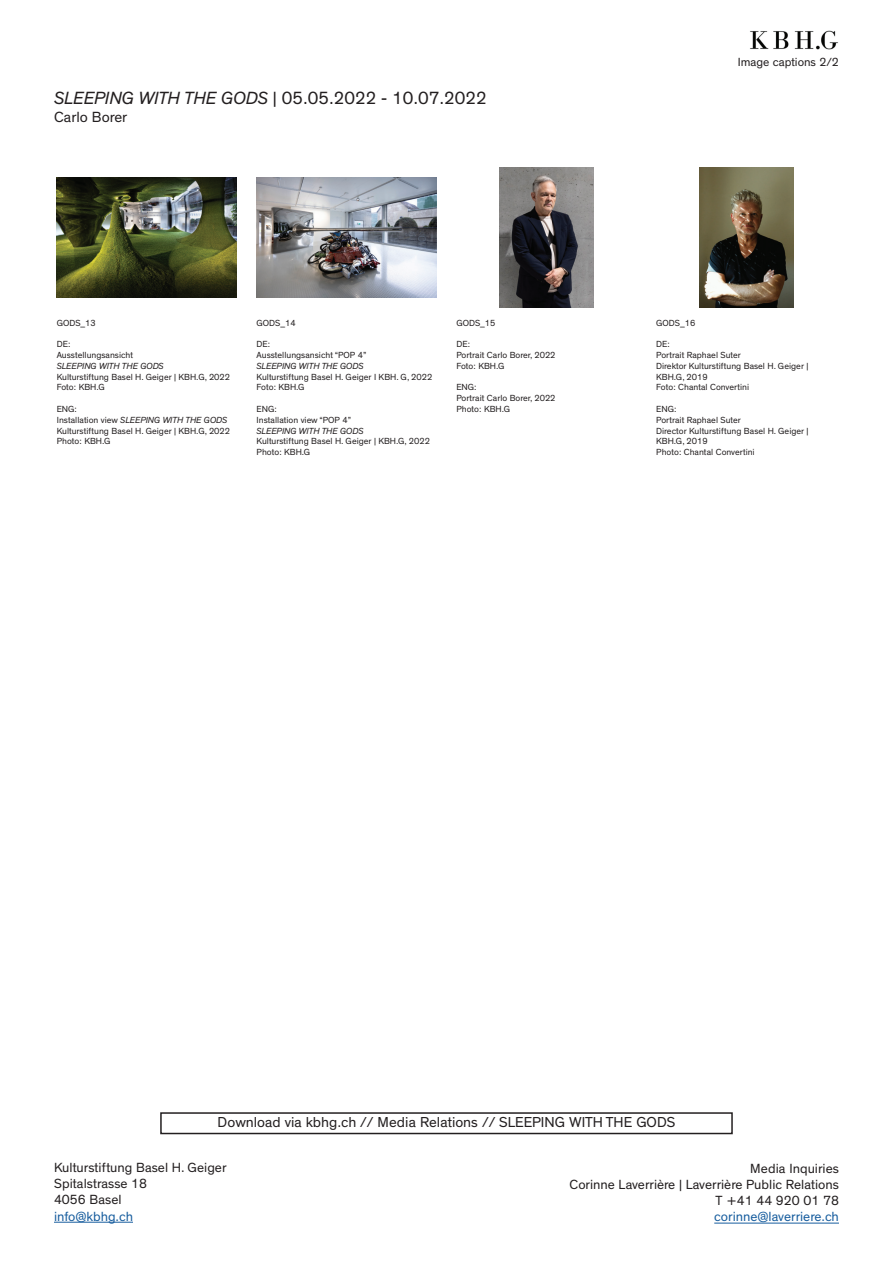
<style>
.page{position:relative;width:893px;height:1263px;background:#fff}
.page>*{position:absolute;margin:0;border:0;box-sizing:border-box;transform-origin:0 0}
.t1{font:18px "Theinhardt";color:#231f20}
.t2{font:15px "Theinhardt";color:#231f20}
.t3{font:14.7px "Theinhardt";color:#231f20}
.t4{font:13.5px/16.2px "Theinhardt";color:#231f20}
.t5{font:13.5px "Theinhardt";color:#175d9e}
.t6{font:12px "Theinhardt";color:#231f20}
.t7{font:9px/10.8px "Theinhardt";color:#231f20}
.t8{font:italic 9px "Theinhardt";color:#231f20}
.s1{font-style:italic}
</style>
<div class="page">
<hr style="left:54px;top:1222px;width:79px;height:1px;background:#175d9e">
<hr style="left:714px;top:1223px;width:125px;height:1px;background:#175d9e">
<img style="left:57px;top:177px;width:180px;height:120px">
<img style="left:500px;top:167px;width:93px;height:141px">
<img style="left:257px;top:177px;width:180px;height:120px">
<img style="left:750px;top:30px;width:88px;height:20px">
<div style="left:160px;top:1112px;width:573px;height:22px;border:2px solid #231f20"></div>
<img style="left:699px;top:167px;width:94px;height:141px">
<h1 class="t1" style="left:54px;top:88px;width:434px"><span class="s1">SLEEPING WITH THE GODS</span> | 05.05.2022 - 10.07.2022</h1>
<h2 class="t2" style="left:54px;top:108px;width:75px">Carlo Borer</h2>
<p class="t7" style="left:57px;top:317px;width:41px">GODS_13</p>
<p class="t7" style="left:57px;top:339px;width:78px">DE:<br>Ausstellungsansicht</p>
<p class="t8" style="left:57px;top:361px;width:109px">SLEEPING WITH THE GODS</p>
<p class="t7" style="left:57px;top:371px;width:175px">Kulturstiftung Basel H. Geiger | KBH.G, 2022<br>Foto: KBH.G</p>
<p class="t7" style="left:57px;top:404px;width:175px">ENG:<br>Installation view <span class="s1">SLEEPING WITH THE GODS<br></span>Kulturstiftung Basel H. Geiger | KBH.G, 2022<br>Photo: KBH.G</p>
<p class="t7" style="left:257px;top:317px;width:41px">GODS_14</p>
<p class="t7" style="left:257px;top:339px;width:111px">DE:<br>Ausstellungsansicht “POP 4”</p>
<p class="t8" style="left:257px;top:361px;width:109px">SLEEPING WITH THE GODS</p>
<p class="t7" style="left:257px;top:371px;width:177px">Kulturstiftung Basel H. Geiger I KBH. G, 2022<br>Foto: KBH.G</p>
<p class="t7" style="left:257px;top:404px;width:96px">ENG:<br>Installation view “POP 4”</p>
<p class="t8" style="left:257px;top:425px;width:109px">SLEEPING WITH THE GODS</p>
<p class="t7" style="left:257px;top:436px;width:175px">Kulturstiftung Basel H. Geiger | KBH.G, 2022<br>Photo: KBH.G</p>
<p class="t7" style="left:456px;top:317px;width:41px">GODS_15</p>
<p class="t7" style="left:456px;top:339px;width:101px">DE:<br>Portrait Carlo Borer, 2022<br>Foto: KBH.G</p>
<p class="t7" style="left:456px;top:382px;width:101px">ENG:<br>Portrait Carlo Borer, 2022<br>Photo: KBH.G</p>
<h3 class="t6" style="left:738px;top:54px;width:103px">Image captions 2/2</h3>
<p class="t7" style="left:656px;top:317px;width:41px">GODS_16</p>
<p class="t7" style="left:656px;top:339px;width:154px">DE:<br>Portrait Raphael Suter<br>Direktor Kulturstiftung Basel H. Geiger |<br>KBH.G, 2019<br>Foto: Chantal Convertini</p>
<p class="t7" style="left:656px;top:404px;width:154px">ENG:<br>Portrait Raphael Suter<br>Director Kulturstiftung Basel H. Geiger |<br>KBH.G, 2019<br>Photo: Chantal Convertini</p>
<h3 class="t3" style="left:218px;top:1113px;width:459px">Download via kbhg.ch // Media Relations // SLEEPING WITH THE GODS</h3>
<h3 class="t4" style="left:54px;top:1160px;width:174px">Kulturstiftung Basel H. Geiger<br>Spitalstrasse 18<br>4056 Basel</h3>
<h3 class="t5" style="left:54px;top:1208px;width:80px">info@kbhg.ch</h3>
<h3 class="t4" style="left:569px;top:1160px;width:271px;text-align:right">Media Inquiries<br>Corinne Laverrière | Laverrière Public Relations<br>T +41 44 920 01 78</h3>
<h3 class="t5" style="left:714px;top:1209px;width:126px">corinne@laverriere.ch</h3>
</div>
